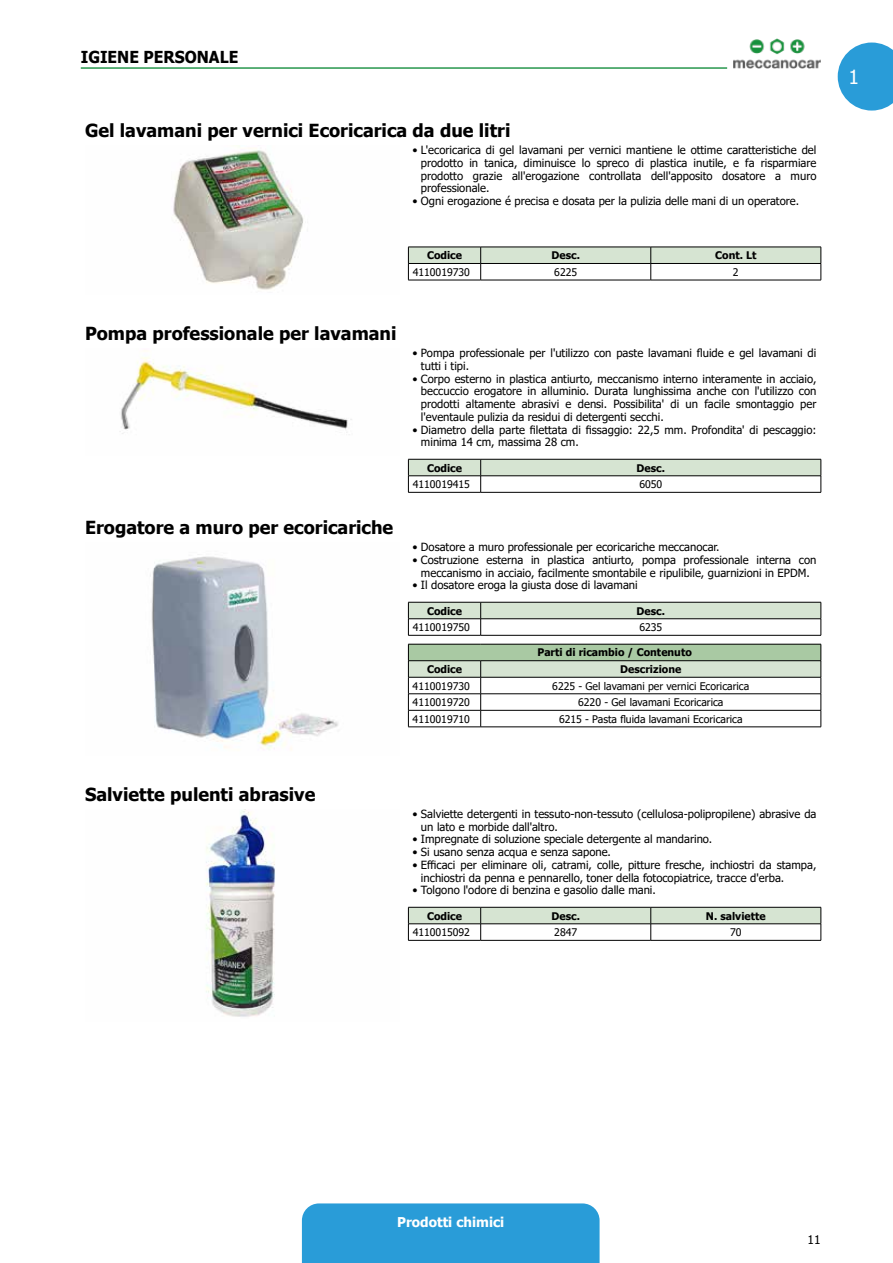
<style>
.page{position:relative;width:893px;height:1263px;background:#fff}
.page>*{position:absolute;margin:0;border:0;box-sizing:border-box;transform-origin:0 0}
.t1{font:19.5px "Tahoma";color:#fff}
.t2{font:700 18px "Tahoma";color:#000}
.t3{font:700 16.5px "Tahoma";color:#000;scale:.95 1}
.t4{font:700 13.5px "Tahoma";color:#fff}
.t5{font:12px "Tahoma";color:#000}
.t6{font:11.25px/12.8px "Tahoma";color:#000}
.t7{font:10.5px "Tahoma";color:#000}
.t8{font:700 10.5px "Tahoma";color:#000}
</style>
<div class="page">
<div style="left:302px;top:1203px;width:298px;height:60px;background:#299cd8"></div>
<svg style="left:838px;top:43px;width:55px;height:68px;background:#4aabde"></svg>
<img style="left:733px;top:38px;width:88px;height:31px">
<hr style="left:81px;top:67px;width:646px;height:2px;background:#28974e">
<img style="left:173px;top:146px;width:130px;height:144px">
<svg style="left:408px;top:247px;width:414px;height:33px"></svg>
<hr style="left:408px;top:280px;width:73px;height:1px;background:#000">
<hr style="left:481px;top:280px;width:170px;height:1px;background:#000">
<hr style="left:651px;top:280px;width:170px;height:1px;background:#000">
<img style="left:120px;top:350px;width:232px;height:84px">
<svg style="left:408px;top:459px;width:414px;height:33px"></svg>
<hr style="left:408px;top:492px;width:73px;height:1px;background:#000">
<hr style="left:481px;top:492px;width:340px;height:1px;background:#000">
<img style="left:150px;top:556px;width:188px;height:194px">
<svg style="left:408px;top:602px;width:414px;height:33px"></svg>
<hr style="left:408px;top:635px;width:73px;height:1px;background:#000">
<hr style="left:481px;top:635px;width:340px;height:1px;background:#000">
<svg style="left:408px;top:644px;width:414px;height:83px"></svg>
<hr style="left:408px;top:727px;width:73px;height:1px;background:#000">
<hr style="left:481px;top:727px;width:340px;height:1px;background:#000">
<img style="left:206px;top:809px;width:69px;height:208px">
<svg style="left:408px;top:907px;width:414px;height:33px"></svg>
<hr style="left:408px;top:940px;width:73px;height:1px;background:#000">
<hr style="left:481px;top:940px;width:170px;height:1px;background:#000">
<hr style="left:651px;top:940px;width:170px;height:1px;background:#000">
<h3 class="t3" style="left:81px;top:45px;width:134px">Igiene personal</h3>
<h3 class="t3" style="left:229px;top:45px;width:12px">e</h3>
<h2 class="t2" style="left:85px;top:118px;width:427px">Gel lavamani per vernici Ecoricarica da due litri</h2>
<p class="t6" style="left:421px;top:144px;width:397px;text-align:justify;text-indent:-9px">• L'ecoricarica di gel lavamani per vernici mantiene le ottime caratteristiche del prodotto in tanica, diminuisce lo spreco di plastica inutile, e fa risparmiare prodotto grazie all'erogazione controllata dell'apposito dosatore a muro professionale.</p>
<p class="t6" style="left:412px;top:195px;width:388px">• Ogni erogazione é precisa e dosata per la pulizia delle mani di un operatore.</p>
<p class="t8" style="left:427px;top:248px;width:37px">Codice</p>
<p class="t8" style="left:551px;top:248px;width:30px">Desc.</p>
<p class="t8" style="left:715px;top:248px;width:43px">Cont. Lt</p>
<p class="t7" style="left:413px;top:265px;width:59px">4110019730</p>
<p class="t7" style="left:554px;top:265px;width:24px">6225</p>
<p class="t7" style="left:733px;top:265px;width:7px">2</p>
<h2 class="t2" style="left:85px;top:321px;width:313px">Pompa professionale per lavamani</h2>
<h2 class="t2" style="left:85px;top:515px;width:310px">Erogatore a muro per ecoricariche</h2>
<p class="t6" style="left:421px;top:347px;width:397px;text-indent:-9px">• Pompa professionale per l'utilizzo con paste lavamani fluide e gel lavamani di tutti i tipi.</p>
<p class="t6" style="left:421px;top:373px;width:397px;text-align:justify;text-indent:-9px">• Corpo esterno in plastica antiurto, meccanismo interno interamente in acciaio, beccuccio erogatore in alluminio. Durata lunghissima anche con l'utilizzo con prodotti altamente abrasivi e densi. Possibilita' di un facile smontaggio per l'eventaule pulizia da residui di detergenti secchi.</p>
<p class="t6" style="left:421px;top:424px;width:397px;text-indent:-9px">• Diametro della parte filettata di fissaggio: 22,5 mm. Profondita' di pescaggio: minima 14 cm, massima 28 cm.</p>
<p class="t8" style="left:427px;top:460px;width:37px">Codice</p>
<p class="t8" style="left:637px;top:460px;width:30px">Desc.</p>
<p class="t7" style="left:413px;top:477px;width:59px">4110019415</p>
<p class="t7" style="left:639px;top:477px;width:24px">6050</p>
<p class="t6" style="left:412px;top:541px;width:309px">• Dosatore a muro professionale per ecoricariche meccanocar.</p>
<p class="t6" style="left:412px;top:554px;width:405px;text-align:center">• Costruzione esterna in plastica antiurto, pompa professionale interna con meccanismo in acciaio, facilmente smontabile e ripulibile, guarnizioni in EPDM.</p>
<p class="t6" style="left:412px;top:579px;width:227px">• Il dosatore eroga la giusta dose di lavamani</p>
<p class="t8" style="left:427px;top:603px;width:37px">Codice</p>
<p class="t8" style="left:637px;top:603px;width:30px">Desc.</p>
<p class="t7" style="left:413px;top:620px;width:59px">4110019750</p>
<p class="t7" style="left:639px;top:620px;width:24px">6235</p>
<p class="t8" style="left:537px;top:645px;width:156px">Parti di ricambio / Contenuto</p>
<p class="t8" style="left:427px;top:662px;width:37px">Codice</p>
<p class="t8" style="left:620px;top:662px;width:62px">Descrizione</p>
<p class="t7" style="left:413px;top:679px;width:59px">4110019730</p>
<p class="t7" style="left:552px;top:679px;width:198px">6225 - Gel lavamani per vernici Ecoricarica</p>
<p class="t7" style="left:413px;top:695px;width:59px">4110019720</p>
<p class="t7" style="left:578px;top:695px;width:147px">6220 - Gel lavamani Ecoricarica</p>
<p class="t7" style="left:413px;top:712px;width:59px">4110019710</p>
<p class="t7" style="left:559px;top:712px;width:185px">6215 - Pasta fluida lavamani Ecoricarica</p>
<h2 class="t2" style="left:85px;top:781px;width:232px">Salviette pulenti abrasive</h2>
<p class="t6" style="left:421px;top:808px;width:397px;text-indent:-9px">• Salviette detergenti in tessuto-non-tessuto (cellulosa-polipropilene) abrasive da un lato e morbide dall'altro.</p>
<p class="t6" style="left:412px;top:833px;width:301px">• Impregnate di soluzione speciale detergente al mandarino.</p>
<p class="t6" style="left:412px;top:846px;width:200px">• Si usano senza acqua e senza sapone.</p>
<p class="t6" style="left:421px;top:859px;width:397px;text-indent:-9px">• Efficaci per eliminare oli, catrami, colle, pitture fresche, inchiostri da stampa, inchiostri da penna e pennarello, toner della fotocopiatrice, tracce d'erba.</p>
<p class="t6" style="left:412px;top:884px;width:245px">• Tolgono l'odore di benzina e gasolio dalle mani.</p>
<p class="t8" style="left:427px;top:908px;width:37px">Codice</p>
<p class="t8" style="left:551px;top:908px;width:30px">Desc.</p>
<p class="t8" style="left:706px;top:908px;width:61px">N. salviette</p>
<p class="t7" style="left:413px;top:925px;width:59px">4110015092</p>
<p class="t7" style="left:554px;top:925px;width:24px">2847</p>
<p class="t7" style="left:730px;top:925px;width:13px">70</p>
<h1 class="t1" style="left:848px;top:64px;width:12px">1</h1>
<p class="t4" style="left:397px;top:1212px;width:109px">Prodotti chimici</p>
<p class="t5" style="left:808px;top:1231px;width:15px">11</p>
</div>
